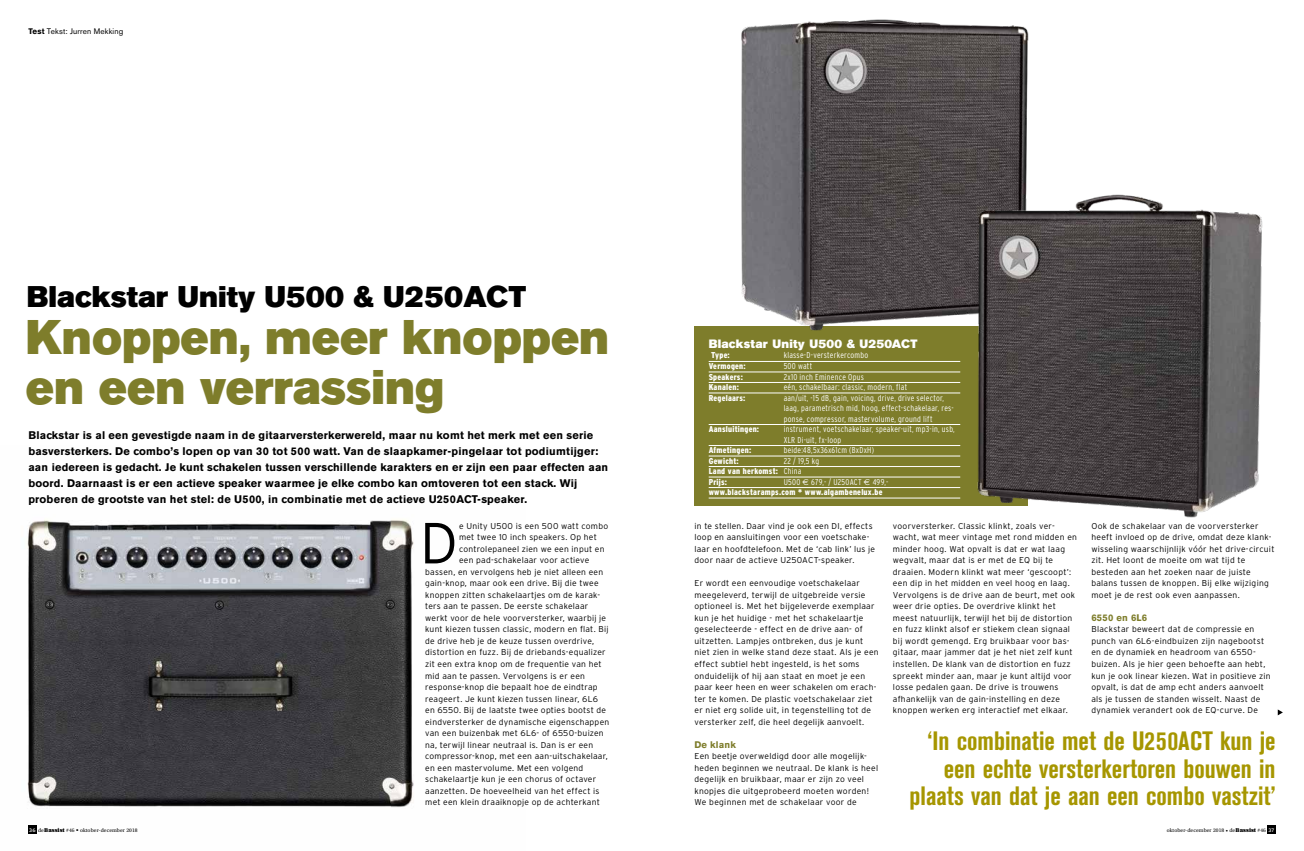
<style>
.page{position:relative;width:1304px;height:851px;background:#fff}
.page>*{position:absolute;margin:0;border:0;box-sizing:border-box;transform-origin:0 0}
.t1{font:300 57.8px "Interstate";color:#000}
.t2{font:48.1px/50px "Akzidenz Grotesk BE Super";color:#7e7d2b}
.t3{font:29.6px "Akzidenz Grotesk BE Super";color:#000}
.t4{font:700 condensed 26.3px/27.8px "Akzidenz Grotesk BE";color:#a69600;text-align:right}
.t5{font:12px "Akzidenz Grotesk BE Super";letter-spacing:.02em;color:#fff}
.t6{font:700 11px/16px "Akzidenz Grotesk BE";letter-spacing:.02em;color:#000}
.t7{font:700 9.5px "Akzidenz Grotesk BE";letter-spacing:.015em;color:#7e7d2b}
.t8{font:300 8.5px/11.5px "Interstate";letter-spacing:.03em;color:#000}
.t9{font:300 condensed 8.5px/10.5px "Interstate";letter-spacing:.025em;color:#fff}
.t10{font:900 condensed 8.5px/10.5px "Interstate";letter-spacing:.03em;color:#fff}
.t11{font:8px "Akzidenz Grotesk BE";letter-spacing:.02em;color:#000}
.t12{font:5.5px "Utopia Std";letter-spacing:.015em;color:#000}
.s1{font-weight:700}
.s2{font-weight:300}
.s3{font-family:"Euro Sans";font-weight:400;font-stretch:normal}
.s4{font-family:"Interstate";font-size:5px;color:#fff}
.s5{font-family:"Utopia";font-weight:900}
</style>
<div class="page">
<img style="left:27px;top:520px;width:387px;height:314px">
<div style="left:694px;top:326px;width:334px;height:180px;background:#7e7d2b"></div>
<hr style="left:709px;top:361px;width:251px;height:1px;background:#fff">
<hr style="left:709px;top:372px;width:251px;height:1px;background:#fff">
<hr style="left:709px;top:382px;width:251px;height:1px;background:#fff">
<hr style="left:709px;top:393px;width:251px;height:1px;background:#fff">
<hr style="left:709px;top:424px;width:251px;height:1px;background:#fff">
<hr style="left:709px;top:445px;width:251px;height:1px;background:#fff">
<hr style="left:709px;top:456px;width:251px;height:1px;background:#fff">
<hr style="left:709px;top:466px;width:251px;height:1px;background:#fff">
<hr style="left:709px;top:477px;width:251px;height:1px;background:#fff">
<hr style="left:709px;top:487px;width:251px;height:1px;background:#fff">
<hr style="left:709px;top:498px;width:251px;height:1px;background:#fff">
<img style="left:741px;top:19px;width:288px;height:312px">
<img style="left:845px;top:179px;width:418px;height:339px">
<div style="left:28px;top:825px;width:9px;height:8px;background:#000"></div>
<div style="left:1267px;top:825px;width:9px;height:8px;background:#000"></div>
<svg style="left:1278px;top:709px;width:5px;height:6px"></svg>
<p class="t11" style="left:28px;top:26px;width:96px"><span class="s1">Test</span> Tekst: Jurren Mekking</p>
<h3 class="t3" style="left:27px;top:279px;width:501px">Blackstar Unity U500 &amp; U250ACT</h3>
<h2 class="t2" style="left:26px;top:312px;width:585px">Knoppen, meer knoppen en een verrassing</h2>
<p class="t6" style="left:28px;top:427px;width:581px">Blackstar is al een gevestigde naam in de gitaarversterkerwereld, maar nu komt het merk met een serie basversterkers. De combo’s lopen op van 30 tot 500 watt. Van de slaapkamer-pingelaar tot podiumtijger: aan iedereen is gedacht. Je kunt schakelen tussen verschillende karakters en er zijn een paar effecten aan boord. Daarnaast is er een actieve speaker waarmee je elke combo kan omtoveren tot een stack. Wij proberen de grootste van het stel: de U500, in combinatie met de actieve U250ACT-speaker.</p>
<h1 class="t1" style="left:420px;top:510px;width:40px">D</h1>
<p class="t8" style="left:459px;top:520px;width:151px">e Unity U500 is een 500 watt combo</p>
<p class="t8" style="left:459px;top:531px;width:139px">met twee 10 inch speakers. Op het</p>
<p class="t8" style="left:459px;top:543px;width:147px">controlepaneel zien we een input en</p>
<p class="t8" style="left:459px;top:554px;width:132px">een pad-schakelaar voor actieve</p>
<p class="t8" style="left:425px;top:566px;width:179px">bassen, en vervolgens heb je niet alleen een</p>
<p class="t8" style="left:425px;top:577px;width:175px">gain-knop, maar ook een drive. Bij die twee</p>
<p class="t8" style="left:425px;top:589px;width:176px">knoppen zitten schakelaartjes om de karak-</p>
<p class="t8" style="left:425px;top:600px;width:165px">ters aan te passen. De eerste schakelaar</p>
<p class="t8" style="left:425px;top:612px;width:183px">werkt voor de hele voorversterker, waarbij je</p>
<p class="t8" style="left:425px;top:623px;width:185px">kunt kiezen tussen classic, modern en flat. Bij</p>
<p class="t8" style="left:425px;top:635px;width:171px">de drive heb je de keuze tussen overdrive,</p>
<p class="t8" style="left:425px;top:646px;width:182px">distortion en fuzz. Bij de driebands-equalizer</p>
<p class="t8" style="left:425px;top:658px;width:178px">zit een extra knop om de frequentie van het</p>
<p class="t8" style="left:425px;top:669px;width:161px">mid aan te passen. Vervolgens is er een</p>
<p class="t8" style="left:425px;top:681px;width:174px">response-knop die bepaalt hoe de eindtrap</p>
<p class="t8" style="left:425px;top:692px;width:174px">reageert. Je kunt kiezen tussen linear, 6L6</p>
<p class="t8" style="left:425px;top:704px;width:183px">en 6550. Bij de laatste twee opties bootst de</p>
<p class="t8" style="left:425px;top:715px;width:186px">eindversterker de dynamische eigenschappen</p>
<p class="t8" style="left:425px;top:727px;width:180px">van een buizenbak met 6L6- of 6550-buizen</p>
<p class="t8" style="left:425px;top:738px;width:170px">na, terwijl linear neutraal is. Dan is er een</p>
<p class="t8" style="left:425px;top:750px;width:184px">compressor-knop, met een aan-uitschakelaar,</p>
<p class="t8" style="left:425px;top:761px;width:160px">en een mastervolume. Met een volgend</p>
<p class="t8" style="left:425px;top:773px;width:173px">schakelaartje kun je een chorus of octaver</p>
<p class="t8" style="left:425px;top:784px;width:176px">aanzetten. De hoeveelheid van het effect is</p>
<p class="t8" style="left:425px;top:796px;width:176px">met een klein draaiknopje op de achterkant</p>
<h3 class="t5" style="left:709px;top:337px;width:210px">Blackstar Unity U500 &amp; U250ACT</h3>
<p class="t10" style="left:711px;top:350px;width:20px">Type:</p>
<p class="t9" style="left:784px;top:350px;width:86px">klasse-D-versterkercombo</p>
<p class="t10" style="left:709px;top:360px;width:39px">Vermogen:</p>
<p class="t9" style="left:784px;top:360px;width:30px">500 watt</p>
<p class="t10" style="left:709px;top:371px;width:36px">Speakers:</p>
<p class="t9" style="left:784px;top:371px;width:82px">2x10 inch Eminence Opus</p>
<p class="t10" style="left:709px;top:381px;width:32px">Kanalen:</p>
<p class="t9" style="left:784px;top:381px;width:125px">eén, schakelbaar: classic, modern, flat</p>
<p class="t10" style="left:709px;top:392px;width:38px">Regelaars:</p>
<p class="t9" style="left:784px;top:392px;width:172px">aan/uit, -15 dB, gain, voicing, drive, drive selector, laag, parametrisch mid, hoog, effect-schakelaar, res&shy;ponse, compressor, mastervolume, ground lift</p>
<p class="t10" style="left:709px;top:423px;width:52px">Aansluitingen:</p>
<p class="t9" style="left:784px;top:423px;width:173px">instrument, voetschakelaar, speaker-uit, mp3-in, usb,<br>XLR Di-uit, fx-loop</p>
<p class="t10" style="left:709px;top:444px;width:44px">Afmetingen:</p>
<p class="t9" style="left:784px;top:444px;width:92px">beide:48,5x36x61cm (BxDxH)</p>
<p class="t10" style="left:709px;top:455px;width:32px">Gewicht:</p>
<p class="t10" style="left:709px;top:455px;width:112px;text-indent:75px"><span class="s2">22 / 19,5 kg<br></span>Land van herkomst: <span class="s2">China<br></span>Prijs:</p>
<p class="t10" style="left:709px;top:476px;width:181px;text-indent:75px"><span class="s2">U500</span> <span class="s3">€</span> <span class="s2">679,- / U250ACT</span> <span class="s3">€</span> <span class="s2">499,- </span>www.blackstaramps.com * www.algambenelux.be</p>
<p class="t8" style="left:694px;top:520px;width:182px">in te stellen. Daar vind je ook een DI, effects loop en aansluitingen voor een voetschake&shy;laar en hoofdtelefoon. Met de ‘cab link’ lus je door naar de actieve U250ACT-speaker.</p>
<p class="t8" style="left:694px;top:577px;width:186px">Er wordt een eenvoudige voetschakelaar meegeleverd, terwijl de uitgebreide versie optioneel is. Met het bijgeleverde exemplaar kun je het huidige - met het schakelaartje geselecteerde - effect en de drive aan- of uitzetten. Lampjes ontbreken, dus je kunt niet zien in welke stand deze staat. Als je een effect subtiel hebt ingesteld, is het soms onduidelijk of hij aan staat en moet je een paar keer heen en weer schakelen om erach&shy;ter te komen. De plastic voetschakelaar ziet er niet erg solide uit, in tegenstelling tot de versterker zelf, die heel degelijk aanvoelt.</p>
<p class="t7" style="left:694px;top:738px;width:43px">De klank</p>
<p class="t8" style="left:694px;top:750px;width:185px">Een beetje overweldigd door alle mogelijk&shy;heden beginnen we neutraal. De klank is heel degelijk en bruikbaar, maar er zijn zo veel knopjes die uitgeprobeerd moeten worden!<br>We beginnen met de schakelaar voor de</p>
<p class="t8" style="left:893px;top:520px;width:186px">voorversterker. Classic klinkt, zoals ver&shy;wacht, wat meer vintage met rond midden en minder hoog. Wat opvalt is dat er wat laag wegvalt, maar dat is er met de EQ bij te draaien. Modern klinkt wat meer ‘gescoopt’: een dip in het midden en veel hoog en laag.<br>Vervolgens is de drive aan de beurt, met ook weer drie opties. De overdrive klinkt het meest natuurlijk, terwijl het bij de distortion en fuzz klinkt alsof er stiekem clean signaal bij wordt gemengd. Erg bruikbaar voor bas&shy;gitaar, maar jammer dat je het niet zelf kunt instellen. De klank van de distortion en fuzz spreekt minder aan, maar je kunt altijd voor losse pedalen gaan. De drive is trouwens afhankelijk van de gain-instelling en deze knoppen werken erg interactief met elkaar.</p>
<p class="t8" style="left:1091px;top:520px;width:185px">Ook de schakelaar van de voorversterker heeft invloed op de drive, omdat deze klank&shy;wisseling waarschijnlijk vóór het drive-circuit zit. Het loont de moeite om wat tijd te besteden aan het zoeken naar de juiste balans tussen de knoppen. Bij elke wijziging moet je de rest ook even aanpassen.</p>
<p class="t7" style="left:1091px;top:612px;width:57px">6550 en 6L6</p>
<p class="t8" style="left:1091px;top:623px;width:181px">Blackstar beweert dat de compressie en punch van 6L6-eindbuizen zijn nagebootst en de dynamiek en headroom van 6550- buizen. Als je hier geen behoefte aan hebt, kun je ook linear kiezen. Wat in positieve zin opvalt, is dat de amp echt anders aanvoelt als je tussen de standen wisselt. Naast de dynamiek verandert ook de EQ-curve. De</p>
<h3 class="t4" style="left:910px;top:726px;width:367px">‘In combinatie met de U250ACT kun je een echte versterkertoren bouwen in plaats van dat je aan een combo vastzit’</h3>
<p class="t12" style="left:29px;top:826px;width:110px"><span class="s4">36</span> de<span class="s5">Bassist</span> #46 <span class="s5">•</span> oktober-december 2018</p>
<p class="t12" style="left:1167px;top:826px;width:109px">oktober-december 2018 • de<span class="s5">Bassist</span> #46 <span class="s4">37</span></p>
</div>
